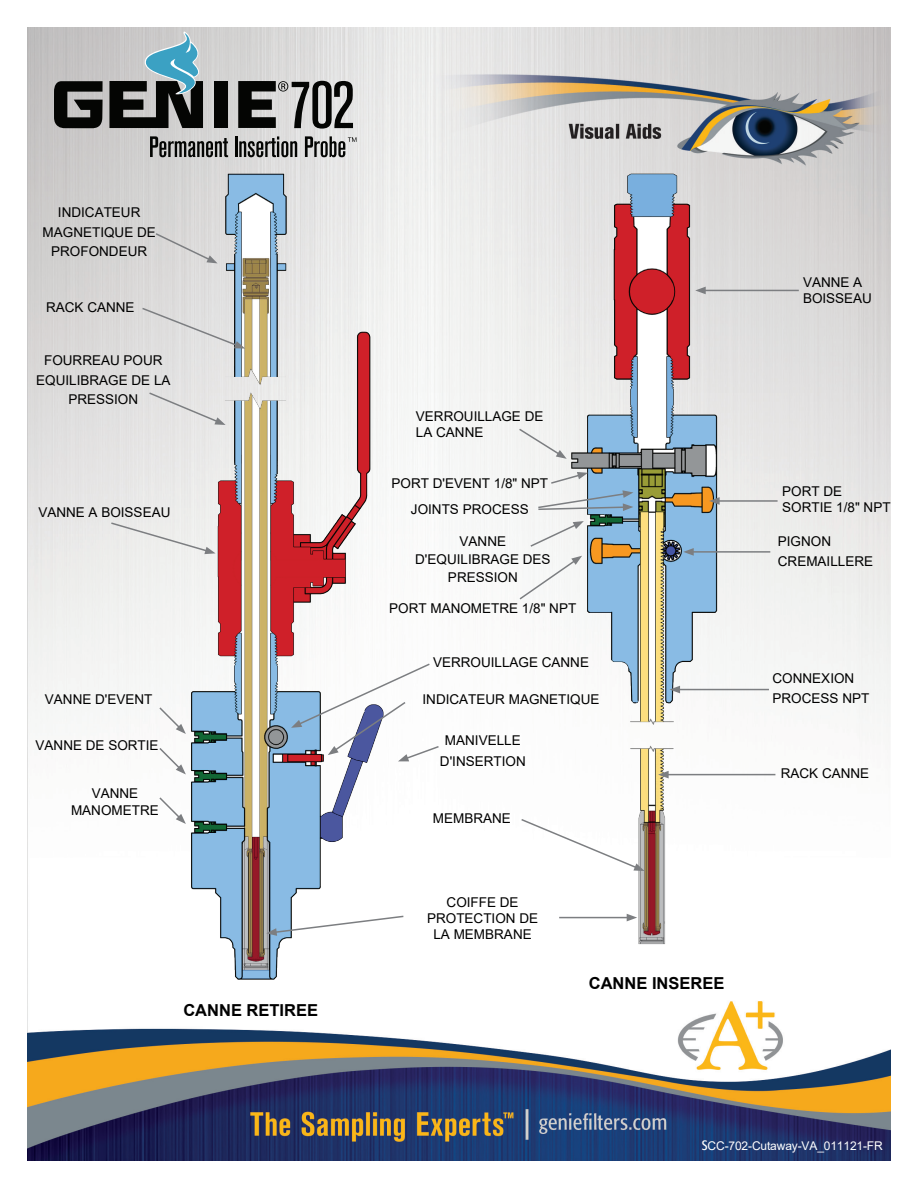
<style>
.page{position:relative;width:918px;height:1188px;background:#fff}
.page>*{position:absolute;margin:0;border:0;box-sizing:border-box;transform-origin:0 0}
.Main_Text{font:700 16.5px "Arial";color:#000}
.Main_Text-2{font:13.5px/16.2px "Arial";color:#000;text-align:center}
.t1{font:13.5px "Arial";color:#000}
.t2{font:12px "Arial";letter-spacing:-.01em;color:#fff}
.s1{font-style:inherit}
.s2{font-family:"Formata";font-stretch:condensed;font-size:13.5px}
</style>
<div class="page">
<img style="left:27px;top:27px;width:864px;height:1134px">
<svg style="left:150px;top:136px;width:29px;height:21px"></svg>
<svg style="left:54px;top:81px;width:49px;height:47px;background:#3a3a39"></svg>
<svg style="left:109px;top:31px;width:104px;height:97px;background:#819095"></svg>
<hr style="left:703px;top:290px;width:96px;height:1px;background:#7c7e81">
<img style="left:179px;top:79px;width:560px;height:911px">
<svg style="left:291px;top:662px;width:149px;height:99px"></svg>
<hr style="left:678px;top:689px;width:91px;height:1px;background:#7c7e81">
<svg style="left:670px;top:686px;width:10px;height:7px"></svg>
<hr style="left:666px;top:774px;width:109px;height:1px;background:#7c7e81">
<svg style="left:658px;top:771px;width:11px;height:7px"></svg>
<svg style="left:266px;top:915px;width:139px;height:21px"></svg>
<svg style="left:520px;top:818px;width:125px;height:53px"></svg>
<hr style="left:559px;top:917px;width:70px;height:1px;background:#7c7e81">
<svg style="left:627px;top:914px;width:10px;height:7px"></svg>
<svg style="left:518px;top:427px;width:49px;height:32px"></svg>
<svg style="left:529px;top:521px;width:55px;height:27px"></svg>
<svg style="left:518px;top:556px;width:64px;height:45px"></svg>
<hr style="left:717px;top:500px;width:61px;height:2px;background:#7c7e81">
<svg style="left:709px;top:497px;width:11px;height:8px"></svg>
<svg style="left:537px;top:472px;width:96px;height:39px"></svg>
<svg style="left:683px;top:548px;width:11px;height:8px"></svg>
<hr style="left:691px;top:551px;width:79px;height:2px;background:#7c7e81">
<svg style="left:154px;top:232px;width:64px;height:31px;background:#d4d3d3"></svg>
<svg style="left:158px;top:706px;width:28px;height:28px"></svg>
<svg style="left:158px;top:746px;width:28px;height:28px"></svg>
<svg style="left:158px;top:796px;width:28px;height:28px"></svg>
<svg style="left:110px;top:521px;width:106px;height:33px;background:#e7e7e6"></svg>
<svg style="left:148px;top:391px;width:78px;height:34px;background:#dfdede"></svg>
<svg style="left:141px;top:306px;width:104px;height:43px;background:#d3d5d7"></svg>
<p class="Main_Text-2" style="left:43px;top:203px;width:115px;line-height:19.5px">INDICATEUR<br>MAGNETIQUE DE<br>PROFONDEUR</p>
<p class="Main_Text-2" style="left:46px;top:299px;width:90px">RACK CANNE</p>
<p class="Main_Text-2" style="left:36px;top:351px;width:136px;line-height:19.5px">FOURREAU POUR<br>EQUILIBRAGE DE LA<br>PRESSION</p>
<p class="Main_Text-2" style="left:38px;top:504px;width:134px">VANNE A BOISSEAU</p>
<p class="Main_Text-2" style="left:45px;top:691px;width:109px">VANNE D'EVENT</p>
<p class="Main_Text-2" style="left:36px;top:737px;width:125px">VANNE DE SORTIE</p>
<p class="Main_Text-2" style="left:71px;top:786px;width:89px">VANNE<br>MANOMETRE</p>
<p class="Main_Text" style="left:183px;top:999px;width:136px">CANNE RETIREE</p>
<p class="Main_Text-2" style="left:416px;top:408px;width:129px;text-align:left">VERROUILLAGE DE<br>LA CANNE</p>
<p class="Main_Text-2" style="left:392px;top:470px;width:158px;line-height:26.7px">PORT D'EVENT <span class="s1">1/8" NPT<br></span>JOINTS PROCESS</p>
<p class="Main_Text-2" style="left:415px;top:532px;width:137px;line-height:18px">VANNE<br>D'EQUILIBRAGE DES<br>PRESSION</p>
<p class="Main_Text-2" style="left:389px;top:600px;width:189px">PORT MANOMETRE 1/8" NPT</p>
<p class="Main_Text-2" style="left:433px;top:654px;width:158px">VERROUILLAGE CANNE</p>
<p class="Main_Text-2" style="left:423px;top:692px;width:179px">INDICATEUR MAGNETIQUE</p>
<p class="Main_Text-2" style="left:440px;top:730px;width:87px;line-height:21px">MANIVELLE<br>D'INSERTION</p>
<p class="t1" style="left:433px;top:809px;width:80px">MEMBRANE</p>
<p class="Main_Text-2" style="left:427px;top:894px;width:113px">COIFFE DE<br>PROTECTION DE<br>LA MEMBRANE</p>
<p class="Main_Text" style="left:589px;top:972px;width:137px">CANNE INSEREE</p>
<p class="Main_Text-2" style="left:803px;top:274px;width:71px;text-align:left">VANNE A<br>BOISSEAU</p>
<p class="Main_Text-2" style="left:782px;top:483px;width:110px;text-align:left">PORT DE<br>SORTIE 1/8" NPT</p>
<p class="Main_Text-2" style="left:778px;top:532px;width:97px;line-height:19.5px;text-align:left">PIGNON<br>CREMAILLERE</p>
<p class="Main_Text-2" style="left:773px;top:669px;width:98px;line-height:19.5px;text-align:left">CONNEXION<br>PROCESS NPT</p>
<p class="Main_Text-2" style="left:781px;top:765px;width:90px">RACK CANNE</p>
<p class="t2" style="left:702px;top:1138px;width:182px"><span class="s2">S</span>CC-702-Cutaway-VA_<span class="s1">011121</span>-FR</p>
</div>
